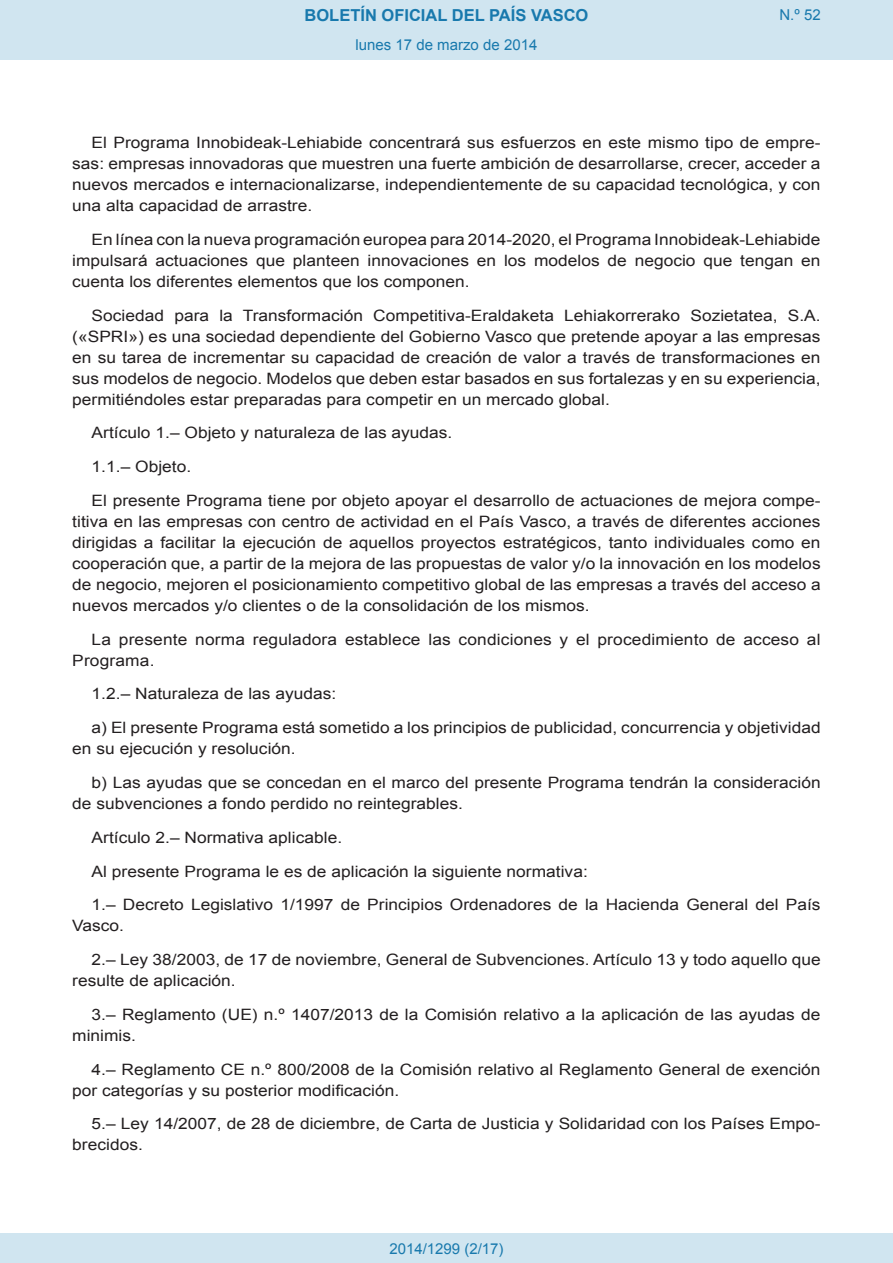
<style>
.page{position:relative;width:893px;height:1263px;background:#fff}
.page>*{position:absolute;margin:0;border:0;box-sizing:border-box;transform-origin:0 0}
.t1{font:700 16.5px "Arial";color:#1879ad}
.BOPVDetalle{font:15.6px/21px "Arial";color:#231f20;scale:1.11 1}
.Paginacion_Centro{font:15px "Arial";color:#1879ad}
</style>
<div class="page">
<div style="left:0;top:0;width:893px;height:60px;background:#d0e5f0"></div>
<div style="left:0;top:1233px;width:893px;height:30px;background:#d0e5f0"></div>
<p class="t1" style="left:305px;top:4px;width:285px">BOLETÍN OFICIAL DEL PAÍS VASCO</p>
<p class="Paginacion_Centro" style="left:356px;top:35px;width:183px">lunes 17 de marzo de 2014</p>
<p class="Paginacion_Centro" style="left:779px;top:5px;width:43px">N.º 52</p>
<p class="BOPVDetalle" style="left:72px;top:132px;width:676px;text-align:justify;text-indent:19px">El Programa Innobideak-Lehiabide concentrará sus esfuerzos en este mismo tipo de empre&shy;sas: empresas innovadoras que muestren una fuerte ambición de desarrollarse, crecer, acceder a nuevos mercados e internacionalizarse, independientemente de su capacidad tecnológica, y con una alta capacidad de arrastre.</p>
<p class="BOPVDetalle" style="left:72px;top:229px;width:676px;text-align:justify;text-indent:19px">En línea con la nueva programación europea para 2014-2020, el Programa Innobideak-Lehiabide impulsará actuaciones que planteen innovaciones en los modelos de negocio que tengan en cuenta los diferentes elementos que los componen.</p>
<p class="BOPVDetalle" style="left:72px;top:305px;width:676px;text-align:justify;text-indent:19px">Sociedad para la Transformación Competitiva-Eraldaketa Lehiakorrerako Sozietatea, S.A. («SPRI») es una sociedad dependiente del Gobierno Vasco que pretende apoyar a las empresas en su tarea de incrementar su capacidad de creación de valor a través de transformaciones en sus modelos de negocio. Modelos que deben estar basados en sus fortalezas y en su experiencia, permitiéndoles estar preparadas para competir en un mercado global.</p>
<p class="BOPVDetalle" style="left:92px;top:423px;width:327px">Artículo 1.– Objeto y naturaleza de las ayudas.</p>
<p class="BOPVDetalle" style="left:92px;top:456px;width:91px">1.1.– Objeto.</p>
<p class="BOPVDetalle" style="left:72px;top:490px;width:676px;text-align:justify;text-indent:19px">El presente Programa tiene por objeto apoyar el desarrollo de actuaciones de mejora compe&shy;titiva en las empresas con centro de actividad en el País Vasco, a través de diferentes acciones dirigidas a facilitar la ejecución de aquellos proyectos estratégicos, tanto individuales como en cooperación que, a partir de la mejora de las propuestas de valor y/o la innovación en los modelos de negocio, mejoren el posicionamiento competitivo global de las empresas a través del acceso a nuevos mercados y/o clientes o de la consolidación de los mismos.</p>
<p class="BOPVDetalle" style="left:72px;top:629px;width:676px;text-indent:19px">La presente norma reguladora establece las condiciones y el procedimiento de acceso al<br>Programa.</p>
<p class="BOPVDetalle" style="left:92px;top:684px;width:222px">1.2.– Naturaleza de las ayudas:</p>
<p class="BOPVDetalle" style="left:72px;top:717px;width:676px;text-indent:19px">a) El presente Programa está sometido a los principios de publicidad, concurrencia y objetividad en su ejecución y resolución.</p>
<p class="BOPVDetalle" style="left:72px;top:772px;width:676px;text-indent:19px">b) Las ayudas que se concedan en el marco del presente Programa tendrán la consideración de subvenciones a fondo perdido no reintegrables.</p>
<p class="BOPVDetalle" style="left:92px;top:827px;width:227px">Artículo 2.– Normativa aplicable.</p>
<p class="BOPVDetalle" style="left:92px;top:861px;width:448px">Al presente Programa le es de aplicación la siguiente normativa:</p>
<p class="BOPVDetalle" style="left:72px;top:894px;width:676px;text-indent:19px">1.– Decreto Legislativo 1/1997 de Principios Ordenadores de la Hacienda General del País<br>Vasco.</p>
<p class="BOPVDetalle" style="left:72px;top:949px;width:676px;text-indent:19px">2.– Ley 38/2003, de 17 de noviembre, General de Subvenciones. Artículo 13 y todo aquello que resulte de aplicación.</p>
<p class="BOPVDetalle" style="left:72px;top:1004px;width:675px;text-indent:19px">3.– Reglamento (UE) n.º 1407/2013 de la Comisión relativo a la aplicación de las ayudas de minimis.</p>
<p class="BOPVDetalle" style="left:72px;top:1059px;width:676px;text-indent:19px">4.– Reglamento CE n.º 800/2008 de la Comisión relativo al Reglamento General de exención por categorías y su posterior modificación.</p>
<p class="BOPVDetalle" style="left:72px;top:1113px;width:676px;text-indent:19px">5.– Ley 14/2007, de 28 de diciembre, de Carta de Justicia y Solidaridad con los Países Empo&shy;brecidos.</p>
<p class="Paginacion_Centro" style="left:389px;top:1238px;width:116px">2014/1299 (2/17)</p>
</div>
